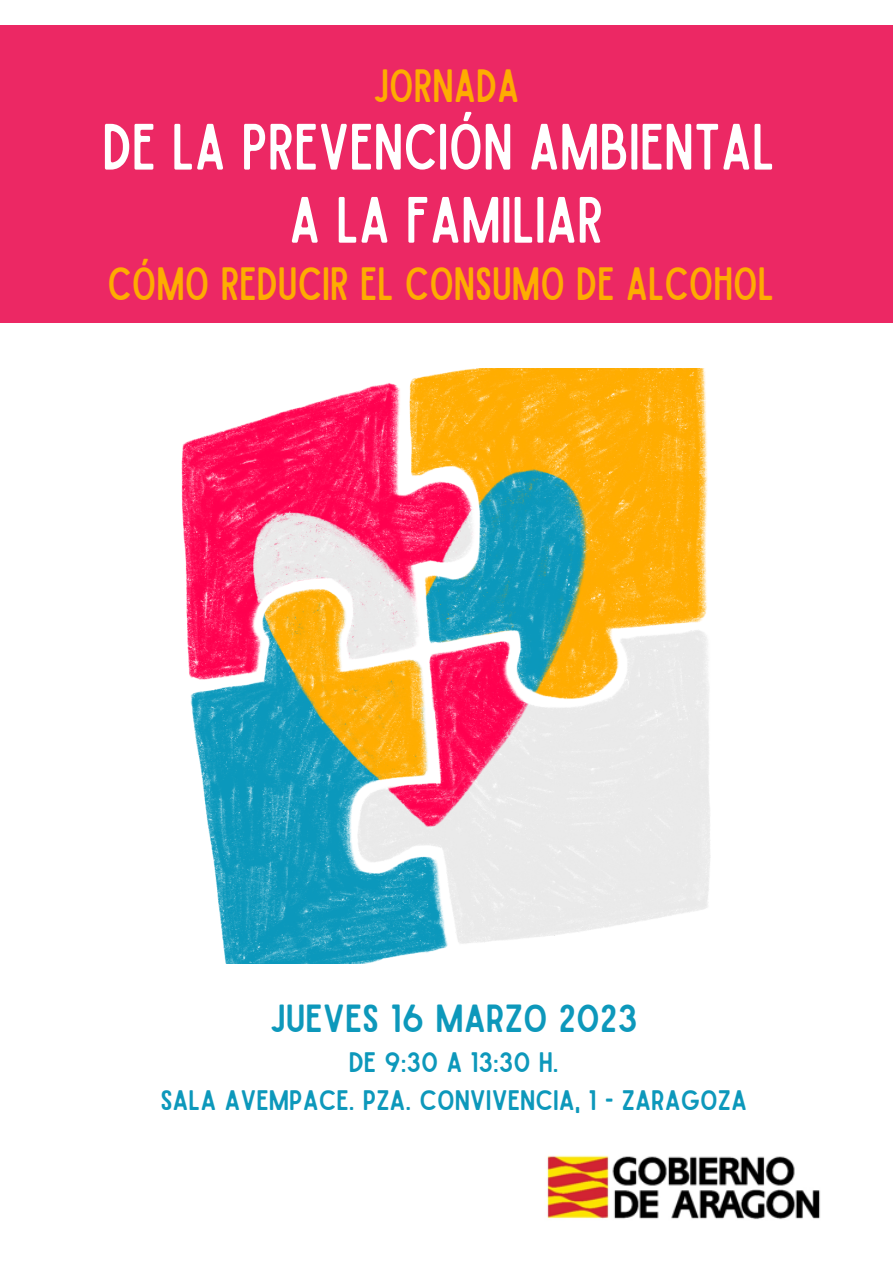
<style>
.page{position:relative;width:893px;height:1264px;background:#fff}
.page>*{position:absolute;margin:0;border:0;box-sizing:border-box;transform-origin:0 0}
.t1{font:52.5px/73.1px "Sailors Condensed";color:#fff;text-align:center}
.t2{font:37.5px "Sailors Condensed";color:#feac01}
.t3{font:37.5px "Sailors";color:#0d98bb}
.t4{font:27px/37px "Sailors";color:#0d98bb;text-align:center}
</style>
<div class="page">
<div style="left:0;top:25px;width:892px;height:297px;background:#ec2864"></div>
<img style="left:181px;top:368px;width:530px;height:595px">
<img style="left:547px;top:1155px;width:273px;height:65px">
<h2 class="t2" style="left:373px;top:69px;width:148px">JORNADA</h2>
<h1 class="t1" style="left:102px;top:112px;width:674px">DE LA PREVENCIÓN AMBIENTAL<br>A LA FAMILIAR</h1>
<h2 class="t2" style="left:107px;top:267px;width:667px">CÓMO REDUCIR EL CONSUMO DE ALCOHOL</h2>
<h2 class="t3" style="left:270px;top:1004px;width:369px">JUEVES 16 MARZO 2023</h2>
<p class="t4" style="left:160px;top:1045px;width:588px">DE 9:30 A 13:30 H.<br>SALA AVEMPACE. PZA. CONVIVENCIA, 1 - ZARAGOZA</p>
</div>
